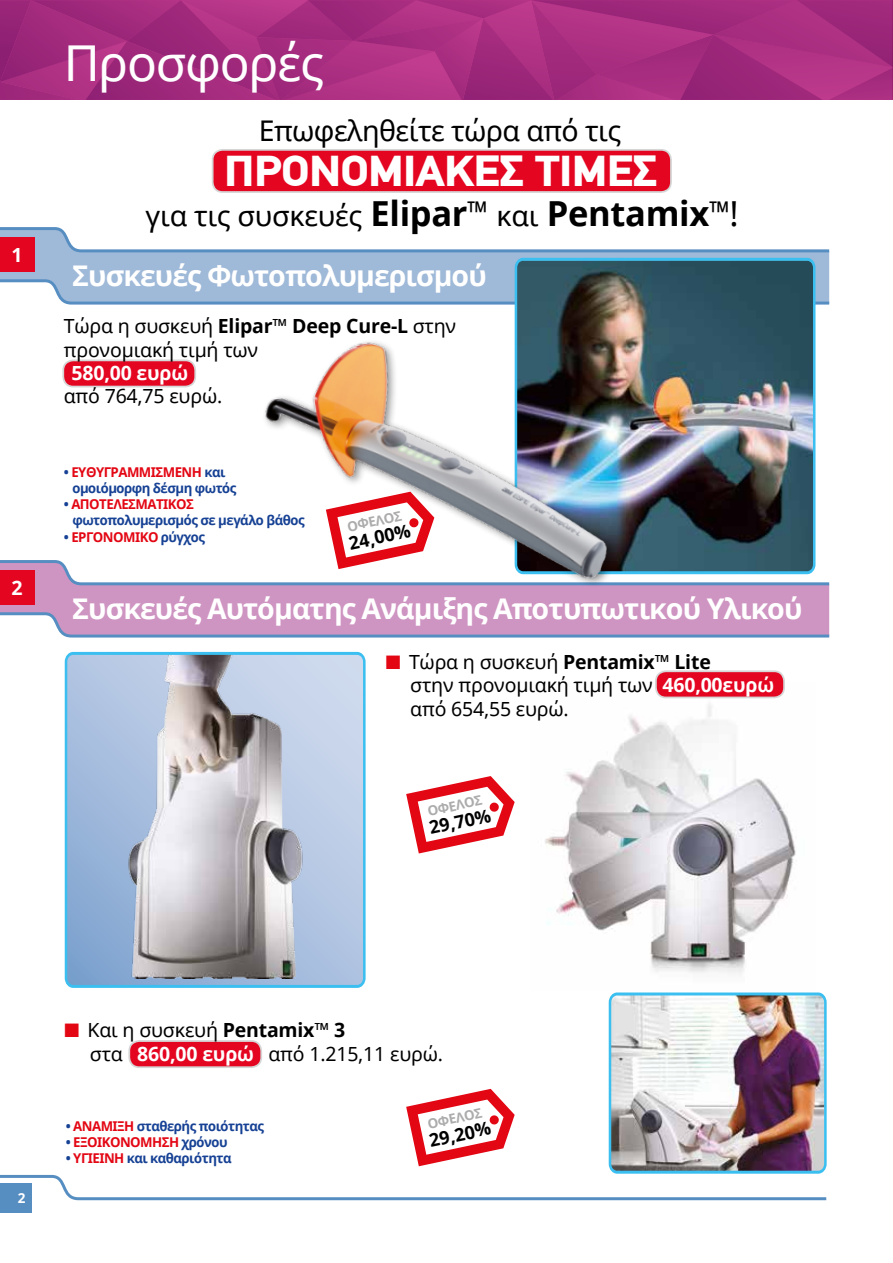
<style>
.page{position:relative;width:893px;height:1263px;background:#fff}
.page>*{position:absolute;margin:0;border:0;box-sizing:border-box;transform-origin:0 0}
.t1{font:49.5px "Noto Sans";letter-spacing:-.025em;color:#fff}
.t2{font:900 43.5px "PF Din Text";letter-spacing:-.01em;color:#fff;scale:1.09 1}
.t3{font:700 28.5px "Noto Sans";letter-spacing:-.035em;color:#fff}
.t4{font:28.5px "Noto Sans";letter-spacing:-.02em;color:#000}
.t5{font:19.5px/23.4px "Noto Sans";letter-spacing:-.01em;color:#000}
.t6{font:700 19.5px "Noto Sans";letter-spacing:-.01em;color:#fff}
.t7{font:700 18px "Noto Sans";color:#000}
.t8{font:700 13.5px/16.2px "Noto Sans";letter-spacing:-.04em;color:#164194}
.t9{font:700 13.5px "Noto Sans";letter-spacing:-.04em;color:#e30613}
.t10{font:700 13.5px "Noto Sans";color:#acacac}
.t11{font:700 13.5px "Noto Sans";color:#fff}
.s1{font-weight:700;font-size:34.5px}
.s2{font-size:30px}
.s3{font-size:34.5px}
.s4{font-weight:700}
.s5{color:#e30613}
.s6{color:#164194}
.s7{font-weight:700;color:#fff}
</style>
<div class="page">
<svg style="left:0;top:0;width:893px;height:100px;background:#a62c7f"></svg>
<div style="left:0;top:254px;width:829px;height:24px;background:#9fb9d8"></div>
<svg style="left:0;top:278px;width:830px;height:28px;background:#a2bcda"></svg>
<svg style="left:0;top:227px;width:830px;height:27px"></svg>
<div style="left:0;top:587px;width:829px;height:24px;background:#cf95c2"></div>
<svg style="left:0;top:611px;width:830px;height:27px;background:#c2a2ca"></svg>
<svg style="left:65px;top:652px;width:301px;height:336px;background:#aebbce"></svg>
<div style="left:213px;top:150px;width:458px;height:42px;background:#e40521;border-radius:10px"></div>
<div style="left:212px;top:149px;width:460px;height:44px;border:2px solid #d6d6d6;border-radius:10px"></div>
<img style="left:545px;top:691px;width:251px;height:283px">
<div style="left:63px;top:360px;width:132px;height:27px;background:#e40521;border-radius:10px"></div>
<div style="left:62px;top:359px;width:134px;height:28px;border:2px solid #d6d6d6;border-radius:10px"></div>
<div style="left:656px;top:671px;width:128px;height:26px;background:#e40521;border-radius:10px"></div>
<div style="left:655px;top:670px;width:130px;height:28px;border:2px solid #d6d6d6;border-radius:10px"></div>
<svg style="left:406px;top:776px;width:109px;height:77px"></svg>
<div style="left:0;top:1183px;width:32px;height:30px;background:#578ec2"></div>
<div style="left:0;top:238px;width:34px;height:34px;background:#e40521"></div>
<div style="left:0;top:570px;width:34px;height:34px;background:#e40521"></div>
<img style="left:515px;top:258px;width:300px;height:234px">
<img style="left:243px;top:305px;width:403px;height:331px">
<svg style="left:0;top:492px;width:830px;height:95px"></svg>
<svg style="left:0;top:992px;width:827px;height:209px"></svg>
<p class="t6" style="left:11px;top:241px;width:13px">1</p>
<p class="t6" style="left:11px;top:574px;width:13px">2</p>
<h1 class="t1" style="left:64px;top:29px;width:262px">Προσφορές</h1>
<h3 class="t4" style="left:259px;top:112px;width:364px">Επωφεληθείτε τώρα από τις</h3>
<h2 class="t2" style="left:224px;top:145px;width:399px">ΠΡΟΝΟΜΙΑΚΕΣ ΤΙΜΕΣ</h2>
<h3 class="t4" style="left:146px;top:196px;width:595px">για τις συσκευές <span class="s1">Elipar</span><span class="s2">™</span> και <span class="s1">Pentamix</span><span class="s2">™</span><span class="s3">!</span></h3>
<h3 class="t3" style="left:72px;top:255px;width:416px">Συσκευές Φωτοπολυμερισμού</h3>
<p class="t5" style="left:64px;top:314px;width:394px">Τώρα η συσκευή <span class="s4">Elipar</span>™ <span class="s4">Deep Cure-L</span> στην προνομιακή τιμή των</p>
<p class="t6" style="left:72px;top:359px;width:118px">580,00 ευρώ</p>
<p class="t5" style="left:64px;top:384px;width:160px">από 764,75 ευρώ.</p>
<p class="t8" style="left:72px;top:463px;width:166px;text-indent:-9px">• <span class="s5">ΕΥΘΥΓΡΑΜΜΙΣΜΕΝΗ</span> και ομοιόμορφη δέσμη φωτός</p>
<p class="t8" style="left:72px;top:496px;width:234px;text-indent:-9px">• <span class="s5">ΑΠΟΤΕΛΕΣΜΑΤΙΚΟΣ </span>φωτοπολυμερισμός σε μεγάλο βάθος</p>
<p class="t9" style="left:64px;top:527px;width:143px"><span class="s6">•</span> ΕΡΓΟΝΟΜΙΚΟ <span class="s6">ρύγχος</span></p>
<p class="t10" style="left:345px;top:517px;width:57px;rotate:-12deg">ΟΦΕΛΟΣ</p>
<p class="t7" style="left:347px;top:531px;width:64px;rotate:-12deg">24,00%</p>
<h3 class="t3" style="left:72px;top:589px;width:732px">Συσκευές Αυτόματης Ανάμιξης Αποτυπωτικού Υλικού</h3>
<p class="t5" style="left:410px;top:649px;width:366px;text-indent:-24px"><span class="s5">■</span> Τώρα η συσκευή <span class="s4">Pentamix</span>™ <span class="s4">Lite<br></span>στην προνομιακή τιμή των <span class="s7">460,00ευρώ </span>από 654,55 ευρώ.</p>
<p class="t10" style="left:426px;top:802px;width:57px;rotate:-12deg">ΟΦΕΛΟΣ</p>
<p class="t7" style="left:427px;top:815px;width:64px;rotate:-12deg">29,70%</p>
<p class="t11" style="left:18px;top:1188px;width:9px">2</p>
<p class="t5" style="left:90px;top:1018px;width:355px;text-indent:-25px"><span class="s5">■</span> Και η συσκευή <span class="s4">Pentamix</span>™ <span class="s4">3<br></span>στα <span class="s7">860,00 ευρώ</span> από 1.215,11 ευρώ.</p>
<p class="t8" style="left:66px;top:1117px;width:200px">• <span class="s5">ΑΝΑΜΙΞΗ</span> σταθερής ποιότητας</p>
<p class="t9" style="left:66px;top:1132px;width:164px"><span class="s6">•</span> ΕΞΟΙΚΟΝΟΜΗΣΗ <span class="s6">χρόνου</span></p>
<p class="t8" style="left:66px;top:1150px;width:167px">• <span class="s5">ΥΓΙΕΙΝΗ</span> και καθαριότητα</p>
<p class="t10" style="left:426px;top:1115px;width:57px;rotate:-12deg">ΟΦΕΛΟΣ</p>
<p class="t7" style="left:427px;top:1128px;width:64px;rotate:-12deg">29,20%</p>
</div>
